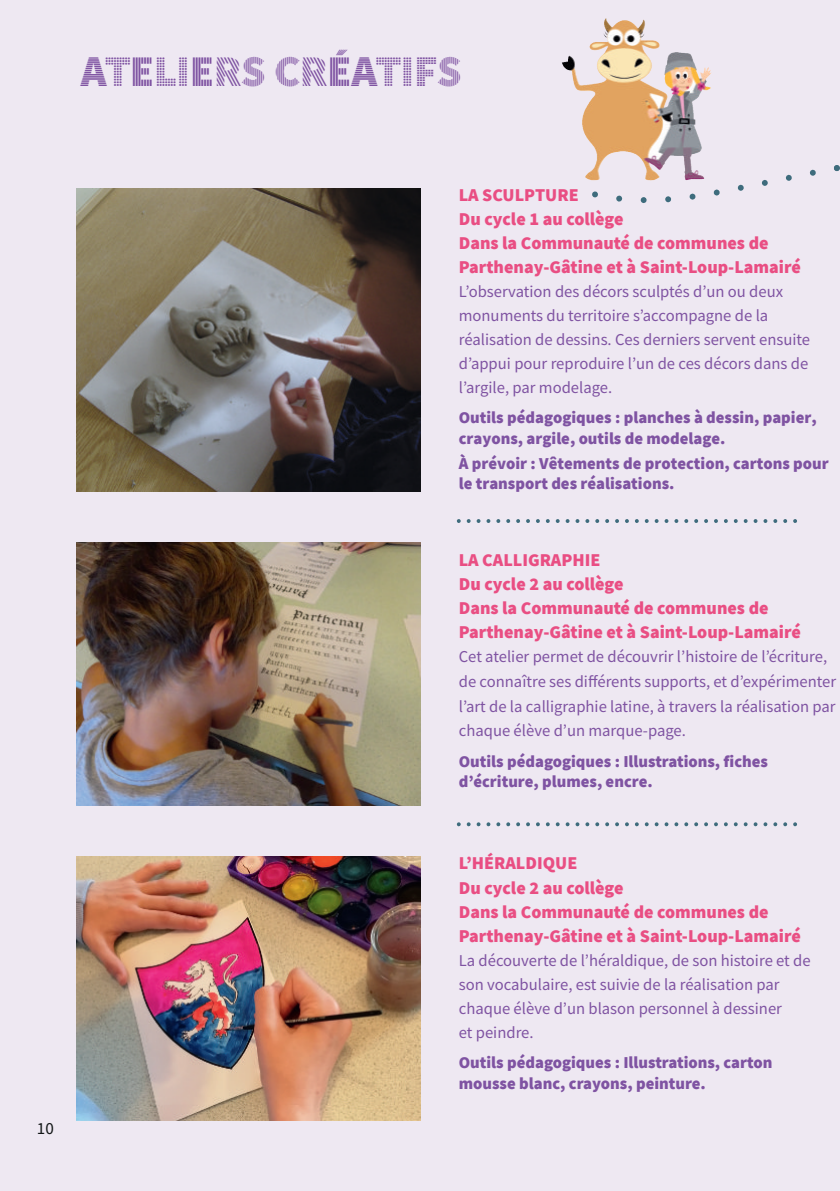
<style>
.page{position:relative;width:840px;height:1191px;background:#fff}
.page>*{position:absolute;margin:0;border:0;box-sizing:border-box;transform-origin:0 0}
.t1{font:900 44px "Source Sans Pro DISPLAYV2";letter-spacing:-.01em;color:#7f53a2}
.t2{font:900 18px/24px "Source Sans Pro";color:#e94e83}
.t3{font:17px "Source Sans Pro";color:#121617}
.t4{font:16.6px/24px "Source Sans Pro";color:#7f53a2}
.t5{font:900 16.6px/20.6px "Source Sans Pro";color:#7f53a2}
</style>
<div class="page">
<div style="left:0;top:0;width:839px;height:1191px;background:#eee8f2"></div>
<svg style="left:458px;top:519px;width:336px;height:4px"></svg>
<svg style="left:458px;top:822px;width:336px;height:4px"></svg>
<img style="left:603px;top:18px;width:56px;height:58px">
<svg style="left:588px;top:144px;width:251px;height:59px"></svg>
<img style="left:77px;top:188px;width:343px;height:303px">
<img style="left:77px;top:542px;width:343px;height:263px">
<img style="left:77px;top:856px;width:343px;height:264px">
<h1 class="t1" style="left:81px;top:53px;width:383px">ATELIERS CRÉATIFS</h1>
<p class="t3" style="left:37px;top:1121px;width:19px">10</p>
<p class="t2" style="left:458px;top:184px;width:343px">LA SCULPTURE<br>Du cycle 1 au collège<br>Dans la Communauté de communes de<br>Parthenay-Gâtine et à Saint-Loup-Lamairé</p>
<p class="t4" style="left:458px;top:281px;width:353px">L’observation des décors sculptés d’un ou deux monuments du territoire s’accompagne de la réalisation de dessins. Ces derniers servent ensuite d’appui pour reproduire l’un de ces décors dans de l’argile, par modelage.</p>
<p class="t5" style="left:458px;top:409px;width:359px">Outils pédagogiques : planches à dessin, papier, crayons, argile, outils de modelage.</p>
<p class="t5" style="left:458px;top:454px;width:371px">À prévoir : Vêtements de protection, cartons pour le transport des réalisations.</p>
<p class="t2" style="left:458px;top:549px;width:343px">LA CALLIGRAPHIE<br>Du cycle 2 au collège<br>Dans la Communauté de communes de<br>Parthenay-Gâtine et à Saint-Loup-Lamairé</p>
<p class="t4" style="left:458px;top:646px;width:379px;line-height:24.6px">Cet atelier permet de découvrir l’histoire de l’écriture, de connaître ses différents supports, et d’expérimenter l’art de la calligraphie latine, à travers la réalisation par chaque élève d’un marque-page.</p>
<p class="t5" style="left:458px;top:752px;width:310px">Outils pédagogiques : Illustrations, fiches d’écriture, plumes, encre.</p>
<p class="t2" style="left:458px;top:852px;width:343px">L’HÉRALDIQUE<br>Du cycle 2 au collège<br>Dans la Communauté de communes de<br>Parthenay-Gâtine et à Saint-Loup-Lamairé</p>
<p class="t4" style="left:458px;top:950px;width:353px">La découverte de l’héraldique, de son histoire et de son vocabulaire, est suivie de la réalisation par chaque élève d’un blason personnel à dessiner<br>et peindre.</p>
<p class="t5" style="left:458px;top:1054px;width:315px">Outils pédagogiques : Illustrations, carton mousse blanc, crayons, peinture.</p>
</div>
